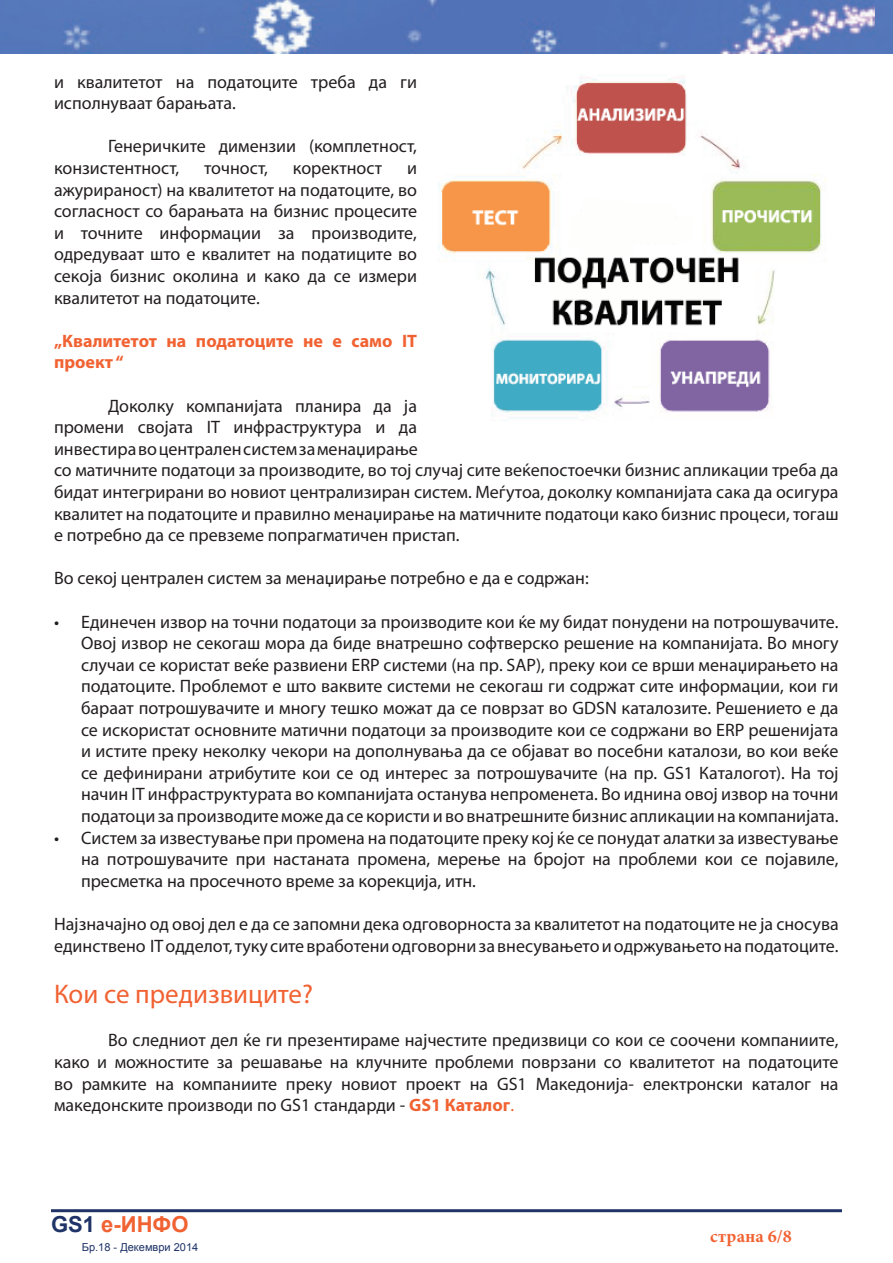
<style>
.page{position:relative;width:893px;height:1263px;background:#fff}
.page>*{position:absolute;margin:0;border:0;box-sizing:border-box;transform-origin:0 0}
.t1{font:27px "Myriad Pro";color:#f16232}
.t2{font:700 22.05px "Arial";color:#f16232}
.t3{font:18px/21.6px "Myriad Pro";color:#231f20}
.t4{font:700 18px/21.6px "Myriad Pro";color:#f16232}
.t5{font:700 18px "Minion Pro";letter-spacing:.015em;color:#f16232}
.t6{font:10.95px "Arial";color:#1f3368}
.s1{font-weight:700;color:#f16232}
.s2{color:#f16232}
.s3{color:#1f3368}
</style>
<div class="page">
<img style="left:0;top:0;width:876px;height:53px">
<hr style="left:51px;top:1209px;width:791px;height:3px;background:#1f3368">
<img style="left:876px;top:0;width:17px;height:53px">
<img style="left:438px;top:77px;width:388px;height:342px">
<p class="t3" style="left:54px;top:70px;width:364px">и квалитетот на податоците треба да ги исполнуваат барањата.</p>
<p class="t3" style="left:54px;top:135px;width:364px;text-indent:54px">Генеричките димензии (комплетност, конзистентност,</p>
<p class="t3" style="left:204px;top:157px;width:65px">точност,</p>
<p class="t3" style="left:293px;top:157px;width:91px">коректност</p>
<p class="t3" style="left:54px;top:157px;width:365px;text-align:justify;text-indent:353px">и ажурираност) на квалитетот на податоците, во согласност со барањата на бизнис процесите и точните информации за производите, одредуваат што е квалитет на податиците во секоја бизнис околина и како да се измери квалитетот на податоците.</p>
<p class="t4" style="left:54px;top:329px;width:364px">„Квалитетот на податоците не е само IT проект “</p>
<p class="t3" style="left:54px;top:394px;width:786px;text-indent:54px">Доколку компанијата планира да ја<br>промени својата IT инфраструктура и да<br>инвестира во централен систем за менаџирање<br>со матичните податоци за производите, во тој случај сите веќепостоечки бизнис апликации треба да бидат интегрирани во новиот централизиран систем. Меѓутоа, доколку компанијата сака да осигура квалитет на податоците и правилно менаџирање на матичните податоци како бизнис процеси, тогаш е потребно да се превземе попрагматичен пристап.</p>
<p class="t3" style="left:54px;top:567px;width:536px">Во секој централен систем за менаџирање потребно е да е содржан:</p>
<p class="t3" style="left:81px;top:610px;width:759px;text-align:justify;text-indent:-27px">• Единечен извор на точни податоци за производите кои ќе му бидат понудени на потрошувачите.<br>Овој извор не секогаш мора да биде внатрешно софтверско решение на компанијата. Во многу случаи се користат веќе развиени ERP системи (на пр. SAP), преку кои се врши менаџирањето на податоците. Проблемот е што ваквите системи не секогаш ги содржат сите информации, кои ги бараат потрошувачите и многу тешко можат да се поврзат во GDSN каталозите. Решението е да се искористат основните матични податоци за производите кои се содржани во ERP решенијата и истите преку неколку чекори на дополнувања да се објават во посебни каталози, во кои веќе се дефинирани атрибутите кои се од интерес за потрошувачите (на пр. GS1 Каталогот). На тој начин IT инфраструктурата во компанијата останува непроменета. Во иднина овој извор на точни податоци за производите може да се користи и во внатрешните бизнис апликации на компанијата.</p>
<p class="t3" style="left:81px;top:826px;width:759px;text-align:justify;text-indent:-27px">• Систем за известување при промена на податоците преку кој ќе се понудат алатки за известување на потрошувачите при настаната промена, мерење на бројот на проблеми кои се појавиле, пресметка на просечното време за корекција, итн.</p>
<p class="t3" style="left:54px;top:913px;width:786px">Најзначајно од овој дел е да се запомни дека одговорноста за квалитетот на податоците не ја сносува единствено IT одделот, туку сите вработени одговорни за внесувањето и одржувањето на податоците.</p>
<h1 class="t1" style="left:54px;top:977px;width:260px">Кои се предизвиците?</h1>
<p class="t3" style="left:54px;top:1029px;width:786px;text-align:justify;text-indent:54px">Во следниот дел ќе ги презентираме најчестите предизвици со кои се соочени компаниите, како и можностите за решавање на клучните проблеми поврзани со квалитетот на податоците во рамките на компаниите преку новиот проект на GS1 Македонија- електронски каталог на македонските производи по GS1 стандарди - <span class="s1">GS1 Каталог</span><span class="s2">.</span></p>
<p class="t2" style="left:51px;top:1210px;width:139px"><span class="s3">GS1</span> е-ИНФО</p>
<p class="t6" style="left:82px;top:1240px;width:118px">Бр.18 - Декември 2014</p>
<p class="t5" style="left:710px;top:1223px;width:83px">страна 6/8</p>
</div>
